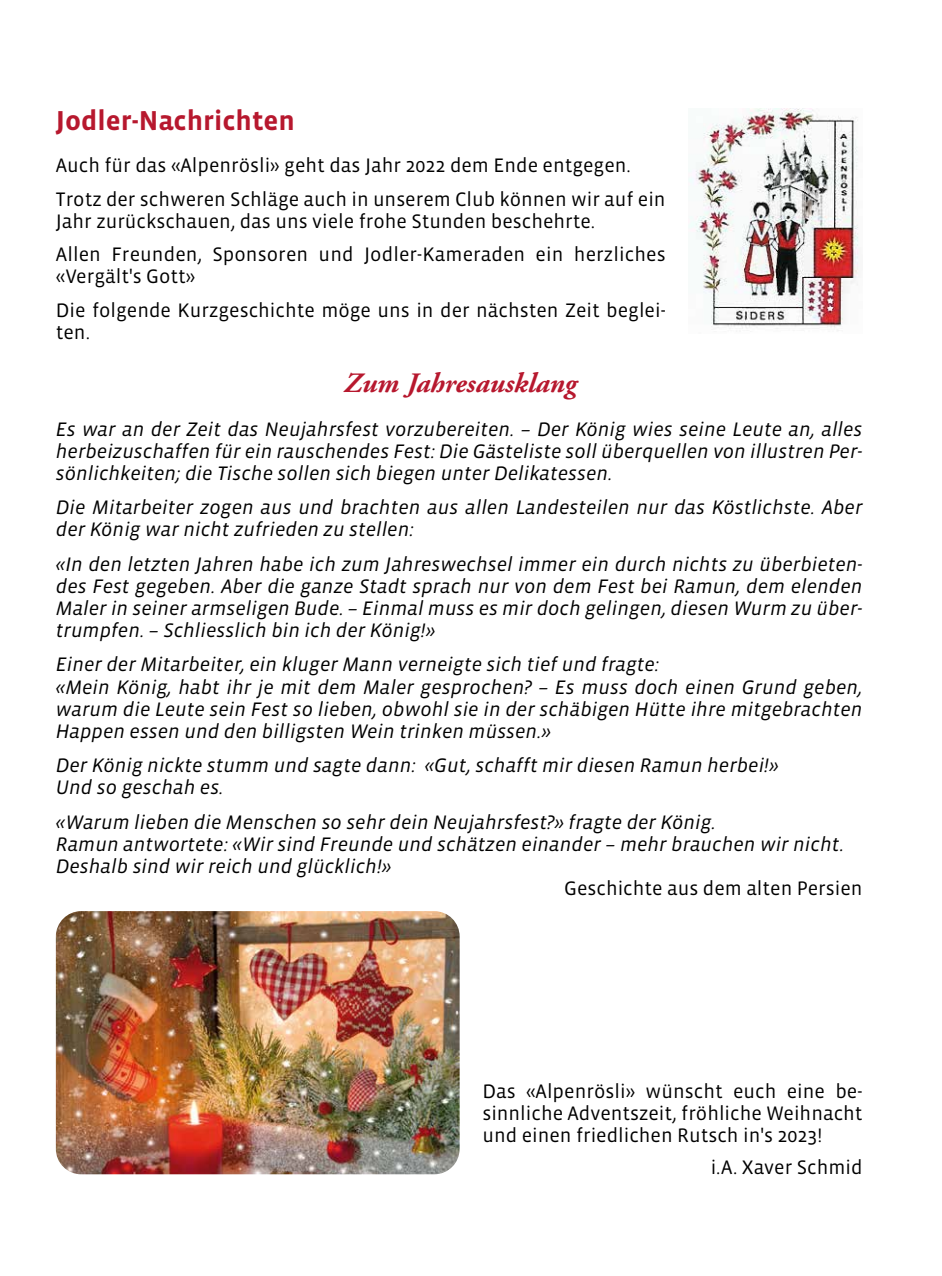
<style>
.page{position:relative;width:942px;height:1276px;background:#fff}
.page>*{position:absolute;margin:0;border:0;box-sizing:border-box;transform-origin:0 0}
.t1{font:700 28px "Vista Sans";color:#b7182e}
.t2{font:italic 700 28px "Adobe Garamond";color:#b7182e}
.t3{font:italic 20px/22.2px "Vista Sans";color:#000}
.t4{font:20px/33.4px "Vista Sans";color:#000}
</style>
<div class="page">
<img style="left:688px;top:108px;width:171px;height:223px">
<img style="left:56px;top:911px;width:403px;height:263px">
<h1 class="t1" style="left:56px;top:106px;width:240px">Jodler-Nachrichten</h1>
<p class="t4" style="left:56px;top:149px;width:611px">Auch für das «Alpenrösli» geht das Jahr 2022 dem Ende entgegen.<br>Trotz der schweren Schläge auch in unserem Club können wir auf ein</p>
<p class="t4" style="left:56px;top:205px;width:611px">Jahr zurückschauen, das uns viele frohe Stunden beschehrte.<br>Allen Freunden, Sponsoren und Jodler-Kameraden ein herzliches</p>
<p class="t4" style="left:56px;top:260px;width:611px">«Vergält's Gott»<br>Die folgende Kurzgeschichte möge uns in der nächsten Zeit beglei-</p>
<p class="t4" style="left:56px;top:316px;width:36px">ten.</p>
<h1 class="t2" style="left:343px;top:368px;width:234px">Zum Jahresausklang</h1>
<p class="t3" style="left:56px;top:418px;width:807px;text-align:justify">Es war an der Zeit das Neujahrsfest vorzubereiten. – Der König wies seine Leute an, alles herbeizuschaffen für ein rauschendes Fest: Die Gästeliste soll überquellen von illustren Per&shy;sönlichkeiten; die Tische sollen sich biegen unter Delikatessen.</p>
<p class="t3" style="left:56px;top:497px;width:807px">Die Mitarbeiter zogen aus und brachten aus allen Landesteilen nur das Köstlichste. Aber der König war nicht zufrieden zu stellen:</p>
<p class="t3" style="left:56px;top:553px;width:807px;text-align:justify">«In den letzten Jahren habe ich zum Jahreswechsel immer ein durch nichts zu überbieten&shy;des Fest gegeben. Aber die ganze Stadt sprach nur von dem Fest bei Ramun, dem elenden Maler in seiner armseligen Bude. – Einmal muss es mir doch gelingen, diesen Wurm zu über&shy;trumpfen. – Schliesslich bin ich der König!»</p>
<p class="t3" style="left:56px;top:654px;width:807px">Einer der Mitarbeiter, ein kluger Mann verneigte sich tief und fragte:<br>«Mein König, habt ihr je mit dem Maler gesprochen? – Es muss doch einen Grund geben, warum die Leute sein Fest so lieben, obwohl sie in der schäbigen Hütte ihre mitgebrachten Happen essen und den billigsten Wein trinken müssen.»</p>
<p class="t3" style="left:56px;top:755px;width:724px">Der König nickte stumm und sagte dann: «Gut, schafft mir diesen Ramun herbei!»<br>Und so geschah es.</p>
<p class="t3" style="left:56px;top:811px;width:789px">«Warum lieben die Menschen so sehr dein Neujahrsfest?» fragte der König.<br>Ramun antwortete: «Wir sind Freunde und schätzen einander – mehr brauchen wir nicht.<br>Deshalb sind wir reich und glücklich!»</p>
<p class="t4" style="left:564px;top:872px;width:300px">Geschichte aus dem alten Persien</p>
<p class="t4" style="left:482px;top:1080px;width:381px;line-height:22.2px">Das «Alpenrösli» wünscht euch eine be-- sinnliche Adventszeit, fröhliche Weihnacht und einen friedlichen Rutsch in's 2023!</p>
<p class="t4" style="left:710px;top:1151px;width:153px">i.A. Xaver Schmid</p>
</div>
